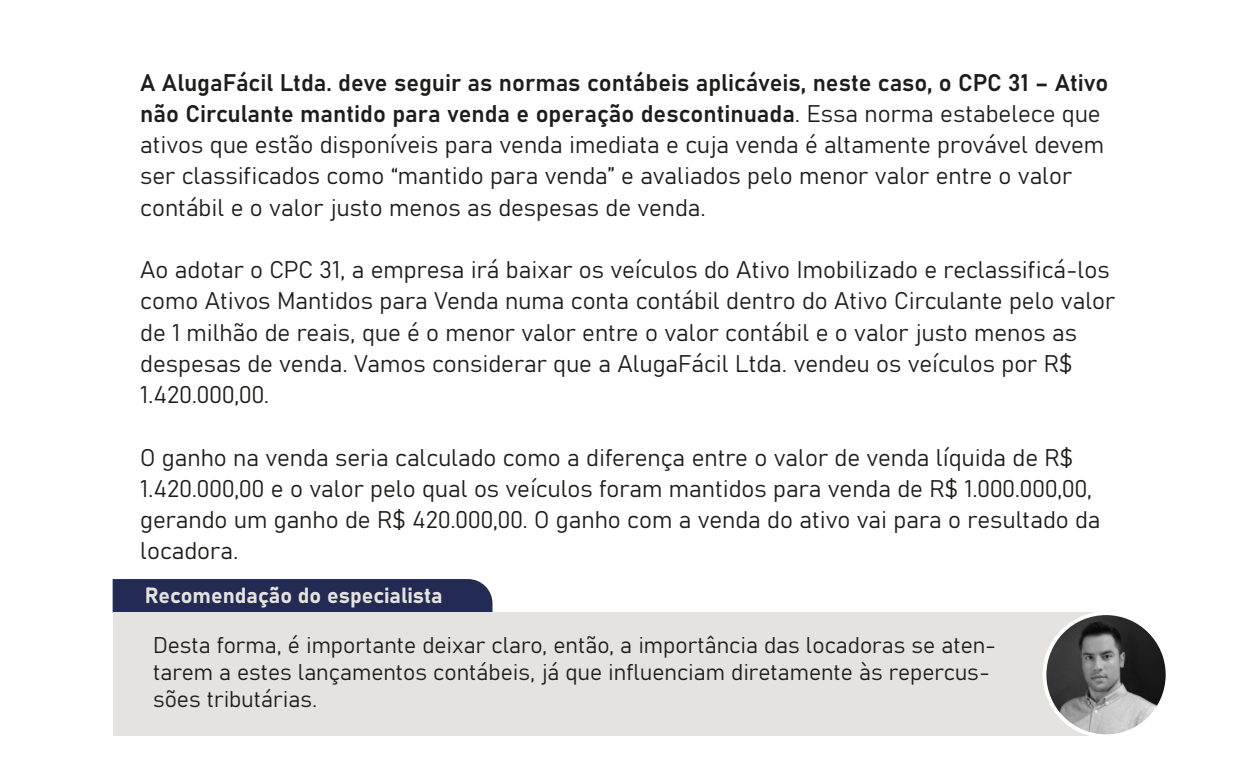
<style>
.page{position:relative;width:1260px;height:765px;background:#fff}
.page>*{position:absolute;margin:0;border:0;box-sizing:border-box;transform-origin:0 0}
.t1{font:23.75px/31.2px "Bahnschrift";color:#1d1d1b}
.t2{font:22.5px/27px "Bahnschrift";color:#1d1d1b}
.t3{font:21.62px "Bahnschrift";color:#e4e3df}
</style>
<div class="page">
<div style="left:113px;top:579px;width:379px;height:33px;background:#232a53"></div>
<div style="left:113px;top:612px;width:998px;height:124px;background:#e4e3df"></div>
<img style="left:1045px;top:616px;width:41px;height:119px">
<img style="left:1045px;top:613px;width:123px;height:123px;border-radius:62px">
<div style="left:1043px;top:611px;width:126px;height:127px;border:4px solid #fff;border-radius:50%"></div>
<p class="t1" style="left:140px;top:65px;width:970px">A AlugaFácil Ltda. deve seguir as normas contábeis aplicáveis, neste caso, o CPC 31 – Ativo não Circulante mantido para venda e operação descontinuada. Essa norma estabelece que ativos que estão disponíveis para venda imediata e cuja venda é altamente provável devem ser classificados como “mantido para venda” e avaliados pelo menor valor entre o valor contábil e o valor justo menos as despesas de venda.</p>
<p class="t1" style="left:140px;top:253px;width:977px">Ao adotar o CPC 31, a empresa irá baixar os veículos do Ativo Imobilizado e reclassificá-los como Ativos Mantidos para Venda numa conta contábil dentro do Ativo Circulante pelo valor de 1 milhão de reais, que é o menor valor entre o valor contábil e o valor justo menos as despesas de venda. Vamos considerar que a AlugaFácil Ltda. vendeu os veículos por R$ 1.420.000,00.</p>
<p class="t1" style="left:140px;top:440px;width:962px">O ganho na venda seria calculado como a diferença entre o valor de venda líquida de R$ 1.420.000,00 e o valor pelo qual os veículos foram mantidos para venda de R$ 1.000.000,00, gerando um ganho de R$ 420.000,00. O ganho com a venda do ativo vai para o resultado da locadora.</p>
<p class="t3" style="left:145px;top:579px;width:299px">Recomendação do especialista</p>
<p class="t2" style="left:153px;top:630px;width:845px">Desta forma, é importante deixar claro, então, a importância das locadoras se aten&shy;tarem a estes lançamentos contábeis, já que influenciam diretamente às repercus&shy;sões tributárias.</p>
</div>
